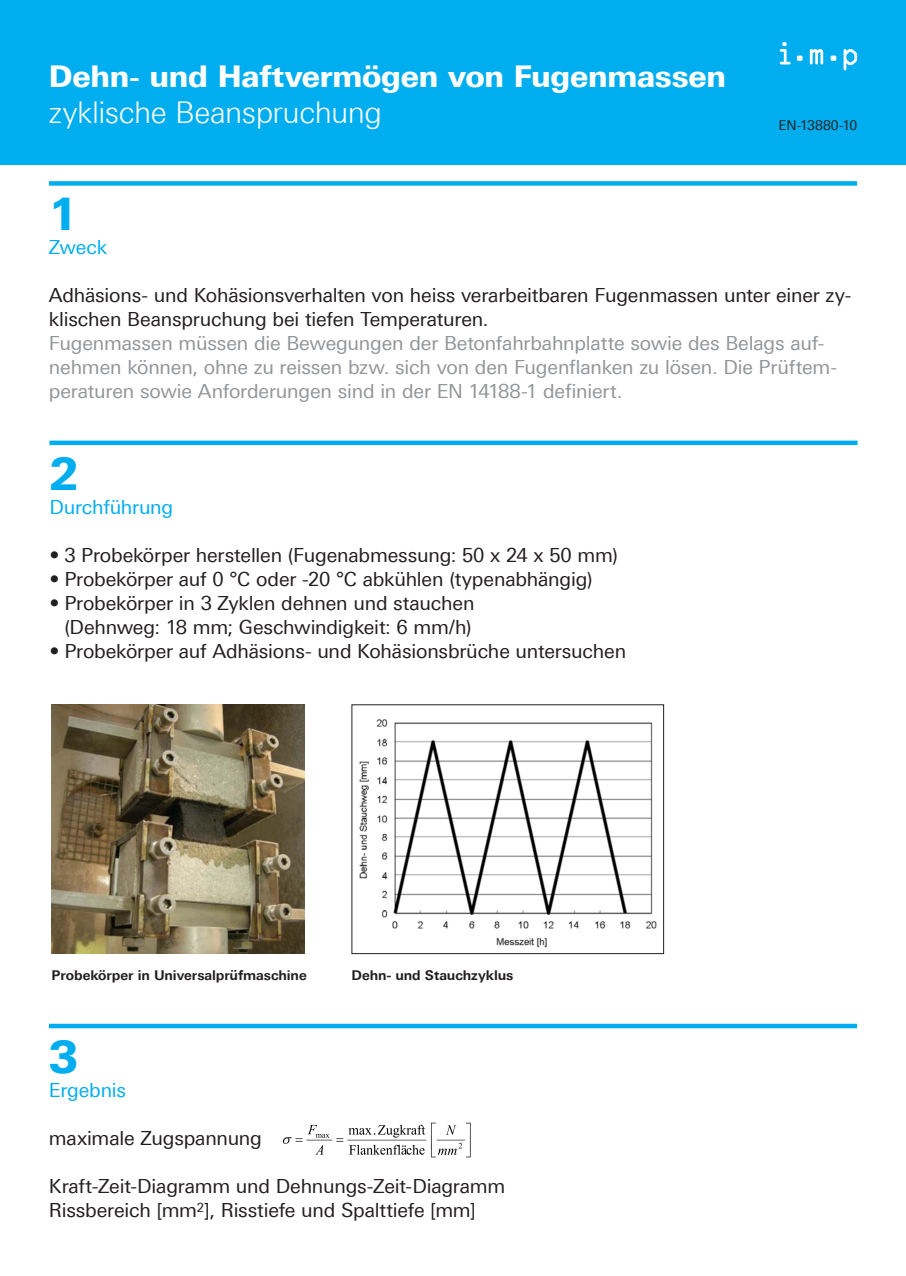
<style>
.page{position:relative;width:906px;height:1276px;background:#fff}
.page>*{position:absolute;margin:0;border:0;box-sizing:border-box;transform-origin:0 0}
.Zahl{font:800 45px "Linotype Univers 730";color:#00aeef}
.Titel{font:800 30px "Linotype Univers 730";letter-spacing:-.01em;color:#fff}
.Titel-2{font:300 30px "Linotype Univers 330";letter-spacing:-.015em;color:#fff}
.Textkörper{font:19.5px/24px "Linotype Univers 430";letter-spacing:-.01em;color:#231f20;text-align:right}
.Textkörper_Grau{font:19.5px/24px "Linotype Univers 430";letter-spacing:-.01em;color:#939598}
.GS{font:19.5px "Linotype Univers 430";letter-spacing:-.01em;color:#231f20}
.GS-2{font:19.5px "Linotype Univers 430";letter-spacing:-.01em;color:#00aeef}
.Textkörper-2{font:19.5px "Linotype Univers 430";letter-spacing:-.015em;color:#00aeef}
.Textkörper-3{font:700 13.5px "Linotype Univers 630";letter-spacing:-.005em;color:#231f20}
.Norm_neu{font:13.5px "Linotype Univers 430";letter-spacing:-.01em;color:#231f20}
</style>
<div class="page">
<div style="left:0;top:0;width:906px;height:164px;background:#00aeef"></div>
<svg style="left:779px;top:42px;width:11px;height:22px"></svg>
<svg style="left:797px;top:56px;width:5px;height:5px"></svg>
<svg style="left:810px;top:49px;width:13px;height:15px"></svg>
<svg style="left:830px;top:56px;width:6px;height:5px"></svg>
<svg style="left:843px;top:49px;width:14px;height:21px"></svg>
<div style="left:49px;top:440px;width:808px;height:5px;background:#00aeef"></div>
<div style="left:49px;top:181px;width:808px;height:5px;background:#00aeef"></div>
<div style="left:49px;top:1023px;width:808px;height:5px;background:#00aeef"></div>
<img style="left:282px;top:1122px;width:189px;height:36px">
<img style="left:52px;top:705px;width:252px;height:248px">
<img style="left:359px;top:719px;width:298px;height:229px">
<div style="left:351px;top:704px;width:313px;height:250px;border:1px solid #231f20"></div>
<p class="Titel" style="left:49px;top:58px;width:678px">Dehn- und Haftvermögen von Fugenmassen</p>
<p class="Titel-2" style="left:49px;top:94px;width:335px">zyklische Beanspruchung</p>
<p class="Norm_neu" style="left:778px;top:118px;width:80px">EN-13880-10</p>
<p class="Zahl" style="left:49px;top:187px;width:31px">1</p>
<p class="Textkörper-2" style="left:49px;top:236px;width:60px">Zweck</p>
<p class="Textkörper" style="left:49px;top:283px;width:804px;text-align:left">Adhäsions- und Kohäsionsverhalten von heiss verarbeitbaren Fugenmassen unter einer zy&shy;klischen Beanspruchung bei tiefen Temperaturen.</p>
<p class="Textkörper_Grau" style="left:49px;top:331px;width:789px">Fugenmassen müssen die Bewegungen der Betonfahrbahnplatte sowie des Belags auf&shy;nehmen können, ohne zu reissen bzw. sich von den Fugenflanken zu lösen. Die Prüftem&shy;peraturen sowie Anforderungen sind in der EN 14188-1 definiert.</p>
<p class="Zahl" style="left:49px;top:446px;width:31px">2</p>
<p class="GS-2" style="left:49px;top:496px;width:125px">Durchführung</p>
<p class="Textkörper" style="left:49px;top:543px;width:570px">• 3 Probekörper herstellen (Fugenabmessung: 50 x 24 x 50 mm)</p>
<p class="Textkörper" style="left:49px;top:567px;width:544px">• Probekörper auf 0 °C oder -20 °C abkühlen (typenabhängig)</p>
<p class="Textkörper" style="left:49px;top:591px;width:427px">• Probekörper in 3 Zyklen dehnen und stauchen (Dehnweg: 18 mm; Geschwindigkeit: 6 mm/h)</p>
<p class="Textkörper" style="left:49px;top:639px;width:578px">• Probekörper auf Adhäsions- und Kohäsionsbrüche untersuchen</p>
<p class="Textkörper-3" style="left:52px;top:967px;width:257px">Probekörper in Universalprüfmaschine</p>
<p class="Textkörper-3" style="left:351px;top:967px;width:163px">Dehn- und Stauchzyklus</p>
<p class="Zahl" style="left:49px;top:1029px;width:31px">3</p>
<p class="GS-2" style="left:49px;top:1078px;width:79px">Ergebnis</p>
<p class="GS" style="left:49px;top:1126px;width:215px">maximale Zugspannung</p>
<p class="GS" style="left:49px;top:1174px;width:458px">Kraft-Zeit-Diagramm und Dehnungs-Zeit-Diagramm</p>
<p class="GS" style="left:49px;top:1198px;width:428px">Rissbereich [mm<sup>2</sup>], Risstiefe und Spalttiefe [mm]</p>
</div>
